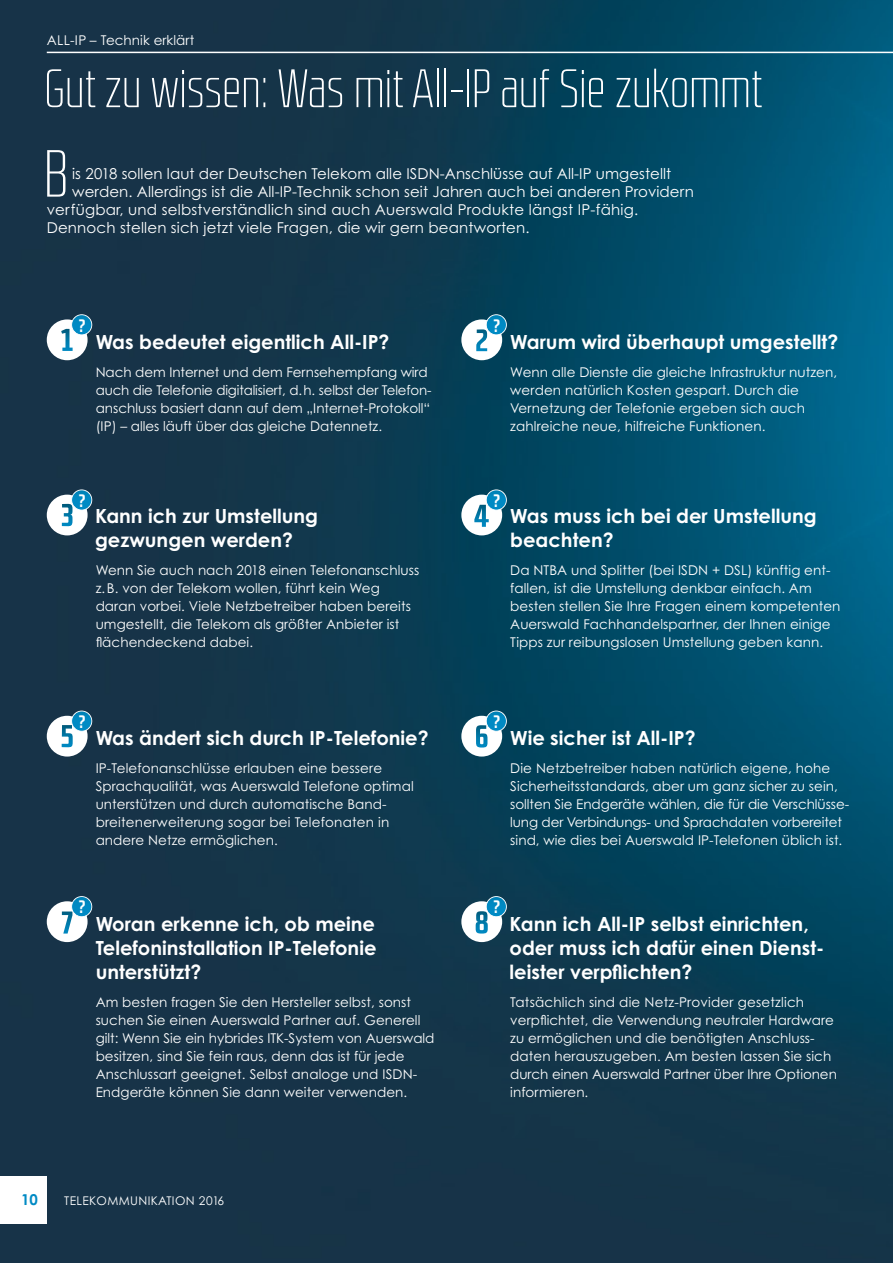
<style>
.page{position:relative;width:893px;height:1263px;background:#fff}
.page>*{position:absolute;margin:0;border:0;box-sizing:border-box;transform-origin:0 0}
.t1{font:300 54px "RB No 2.1 b";color:#fff}
.t2{font:700 19.5px/24px "Century Gothic Pro";color:#fff}
.t3{font:700 18px "RB No 2.1 b";color:#fff}
.t4{font:15px "Century Gothic Pro";letter-spacing:.005em;color:#fff}
.t5{font:700 15px "Century Gothic Pro";color:#008ac4}
.t6{font:13.5px/18px "Century Gothic Pro";letter-spacing:.005em;color:#fff}
.t7{font:12px "Century Gothic Pro";letter-spacing:.03em;color:#fff}
</style>
<div class="page">
<img style="left:0;top:0;width:893px;height:1263px">
<svg style="left:47px;top:150px;width:18px;height:47px"></svg>
<div style="left:461px;top:319px;width:41px;height:41px;background:#fff;border-radius:50%"></div>
<svg style="left:476px;top:314px;width:31px;height:37px"></svg>
<div style="left:461px;top:901px;width:41px;height:41px;background:#fff;border-radius:50%"></div>
<svg style="left:476px;top:896px;width:31px;height:37px"></svg>
<div style="left:461px;top:716px;width:41px;height:40px;background:#fff;border-radius:50%"></div>
<svg style="left:476px;top:711px;width:31px;height:36px"></svg>
<div style="left:461px;top:495px;width:41px;height:40px;background:#fff;border-radius:50%"></div>
<svg style="left:474px;top:489px;width:33px;height:38px"></svg>
<div style="left:47px;top:319px;width:41px;height:41px;background:#fff;border-radius:50%"></div>
<svg style="left:61px;top:314px;width:31px;height:37px"></svg>
<div style="left:47px;top:495px;width:41px;height:40px;background:#fff;border-radius:50%"></div>
<svg style="left:62px;top:489px;width:30px;height:37px"></svg>
<div style="left:47px;top:716px;width:41px;height:40px;background:#fff;border-radius:50%"></div>
<svg style="left:62px;top:711px;width:30px;height:36px"></svg>
<div style="left:47px;top:901px;width:41px;height:41px;background:#fff;border-radius:50%"></div>
<svg style="left:62px;top:896px;width:30px;height:37px"></svg>
<div style="left:0;top:1176px;width:47px;height:47px;background:#fff"></div>
<hr style="left:47px;top:52px;width:846px;height:1px;background:#fff">
<p class="t6" style="left:47px;top:31px;width:149px">ALL-IP – Technik erklärt</p>
<h1 class="t1" style="left:44px;top:59px;width:719px">Gut zu wissen: Was mit All-IP auf Sie zukommt</h1>
<p class="t4" style="left:72px;top:165px;width:601px">is 2018 sollen laut der Deutschen Telekom alle ISDN-Anschlüsse auf All-IP umgestellt</p>
<p class="t4" style="left:72px;top:183px;width:623px">werden. Allerdings ist die All-IP-Technik schon seit Jahren auch bei anderen Providern</p>
<p class="t4" style="left:47px;top:201px;width:593px">verfügbar, und selbstverständlich sind auch Auerswald Produkte längst IP-fähig.</p>
<p class="t4" style="left:47px;top:219px;width:484px">Dennoch stellen sich jetzt viele Fragen, die wir gern beantworten.</p>
<h3 class="t3" style="left:79px;top:315px;width:8px">?</h3>
<h3 class="t3" style="left:494px;top:315px;width:8px">?</h3>
<h2 class="t2" style="left:96px;top:329px;width:295px">Was bedeutet eigentlich All-IP?</h2>
<h2 class="t2" style="left:510px;top:329px;width:330px">Warum wird überhaupt umgestellt?</h2>
<p class="t6" style="left:96px;top:363px;width:337px">Nach dem Internet und dem Fernsehempfang wird auch die Telefonie digitalisiert, d.h. selbst der Telefon&shy;anschluss basiert dann auf dem „Internet-Protokoll“ (IP) – alles läuft über das gleiche Datennetz.</p>
<p class="t6" style="left:510px;top:363px;width:328px">Wenn alle Dienste die gleiche Infrastruktur nutzen, werden natürlich Kosten gespart. Durch die Vernetzung der Telefonie ergeben sich auch zahlreiche neue, hilfreiche Funktionen.</p>
<h3 class="t3" style="left:79px;top:490px;width:8px">?</h3>
<h2 class="t2" style="left:95px;top:503px;width:225px">Kann ich zur Umstellung gezwungen werden?</h2>
<h3 class="t3" style="left:494px;top:490px;width:8px">?</h3>
<h2 class="t2" style="left:510px;top:503px;width:308px">Was muss ich bei der Umstellung beachten?</h2>
<p class="t6" style="left:96px;top:561px;width:325px">Wenn Sie auch nach 2018 einen Telefonanschluss z.B. von der Telekom wollen, führt kein Weg daran vorbei. Viele Netzbetreiber haben bereits umgestellt, die Telekom als größter Anbieter ist flächendeckend dabei.</p>
<p class="t6" style="left:510px;top:561px;width:332px">Da NTBA und Splitter (bei ISDN + DSL) künftig ent&shy;fallen, ist die Umstellung denkbar einfach. Am besten stellen Sie Ihre Fragen einem kompetenten Auerswald Fachhandelspartner, der Ihnen einige Tipps zur reibungslosen Umstellung geben kann.</p>
<h3 class="t3" style="left:79px;top:711px;width:8px">?</h3>
<h2 class="t2" style="left:96px;top:725px;width:334px">Was ändert sich durch IP-Telefonie?</h2>
<h3 class="t3" style="left:494px;top:711px;width:8px">?</h3>
<h2 class="t2" style="left:510px;top:725px;width:187px">Wie sicher ist All-IP?</h2>
<p class="t6" style="left:96px;top:759px;width:320px">IP-Telefonanschlüsse erlauben eine bessere Sprachqualität, was Auerswald Telefone optimal unterstützen und durch automatische Band&shy;breitenerweiterung sogar bei Telefonaten in andere Netze ermöglichen.</p>
<p class="t6" style="left:510px;top:759px;width:340px">Die Netzbetreiber haben natürlich eigene, hohe Sicherheitsstandards, aber um ganz sicher zu sein, sollten Sie Endgeräte wählen, die für die Verschlüsse&shy;lung der Verbindungs- und Sprachdaten vorbereitet sind, wie dies bei Auerswald IP-Telefonen üblich ist.</p>
<h3 class="t3" style="left:79px;top:896px;width:8px">?</h3>
<h3 class="t3" style="left:494px;top:896px;width:8px">?</h3>
<h2 class="t2" style="left:96px;top:911px;width:282px;text-align:justify">Woran erkenne ich, ob meine Telefoninstallation IP-Telefonie unterstützt?</h2>
<h2 class="t2" style="left:510px;top:911px;width:316px">Kann ich All-IP selbst einrichten, oder muss ich dafür einen Dienst&shy;leister verpflichten?</h2>
<p class="t6" style="left:96px;top:993px;width:340px">Am besten fragen Sie den Hersteller selbst, sonst suchen Sie einen Auerswald Partner auf. Generell gilt: Wenn Sie ein hybrides ITK-System von Auerswald besitzen, sind Sie fein raus, denn das ist für jede Anschlussart geeignet. Selbst analoge und ISDN-Endgeräte können Sie dann weiter verwenden.</p>
<p class="t6" style="left:510px;top:993px;width:328px">Tatsächlich sind die Netz-Provider gesetzlich verpflichtet, die Verwendung neutraler Hardware zu ermöglichen und die benötigten Anschluss&shy;daten herauszugeben. Am besten lassen Sie sich durch einen Auerswald Partner über Ihre Optionen informieren.</p>
<p class="t5" style="left:21px;top:1190px;width:18px">10</p>
<p class="t7" style="left:64px;top:1194px;width:162px">TELEKOMMUNIKATION 2016</p>
</div>
